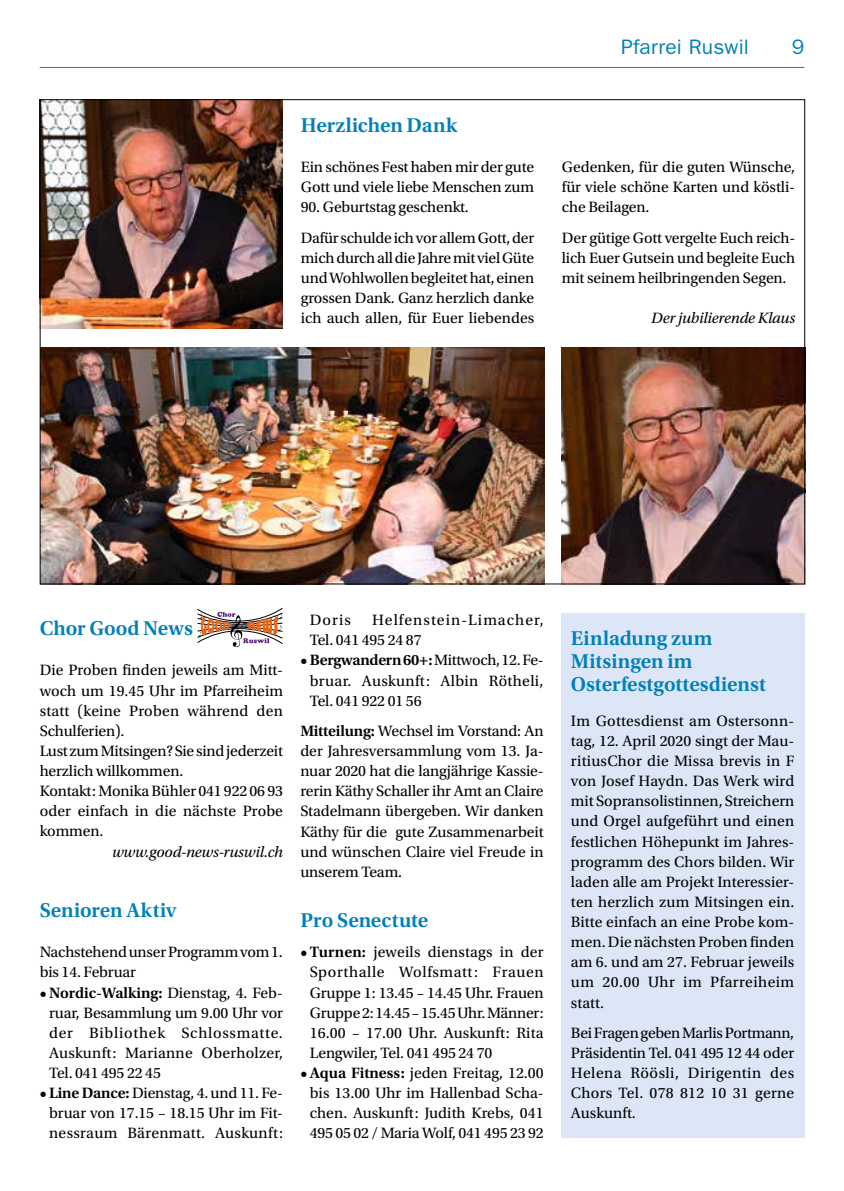
<style>
.page{position:relative;width:844px;height:1191px;background:#fff}
.page>*{position:absolute;margin:0;border:0;box-sizing:border-box;transform-origin:0 0}
.t1{font:600 21px/22.8px "Utopia Std";color:#0080ba}
.t2{font:21px "ITC Franklin Gothic Std";letter-spacing:.01em;color:#0080ba}
.t3{font:15.75px/20.1px "Utopia Std";letter-spacing:-.005em;color:#000;text-align:justify}
.t4{font:italic 15.75px "Utopia Std";letter-spacing:-.01em;color:#000}
.t5{font:15.75px/20.1px "Utopia Std";letter-spacing:.065em;color:#000}
.s1{font-weight:600}
</style>
<div class="page">
<hr style="left:40px;top:67px;width:764px;height:1px;background:#0080ba">
<svg style="left:197px;top:608px;width:86px;height:39px"></svg>
<div style="left:561px;top:613px;width:243px;height:524px;background:#dce6f7"></div>
<img style="left:42px;top:101px;width:241px;height:227px">
<img style="left:42px;top:348px;width:502px;height:234px">
<img style="left:561px;top:348px;width:241px;height:234px">
<h1 class="t1" style="left:301px;top:114px;width:158px">Herzlichen Dank</h1>
<p class="t3" style="left:301px;top:157px;width:235px">Ein schönes Fest haben mir der gute<br>Gott und viele liebe Menschen zum</p>
<p class="t3" style="left:301px;top:192px;width:235px;line-height:30.3px">90. Geburtstag geschenkt.<br>Dafür schulde ich vor allem Gott, der</p>
<p class="t3" style="left:301px;top:248px;width:235px">mich durch all die Jahre mit viel Güte und Wohlwollen begleitet hat, einen grossen Dank. Ganz herzlich danke ich auch allen, für Euer liebendes</p>
<h1 class="t2" style="left:621px;top:35px;width:129px">Pfarrei Ruswil</h1>
<h1 class="t2" style="left:791px;top:35px;width:14px">9</h1>
<p class="t3" style="left:561px;top:157px;width:235px">Gedenken, für die guten Wünsche, für viele schöne Karten und köstli&shy;che Beilagen.</p>
<p class="t3" style="left:561px;top:228px;width:235px">Der gütige Gott vergelte Euch reich&shy;lich Euer Gutsein und begleite Euch mit seinem heilbringenden Segen.</p>
<p class="t4" style="left:651px;top:309px;width:145px">Der jubilierende Klaus</p>
<h1 class="t1" style="left:40px;top:617px;width:155px">Chor Good News</h1>
<p class="t3" style="left:40px;top:660px;width:245px;text-align:left">Die Proben finden jeweils am Mitt&shy;woch um 19.45 Uhr im Pfarreiheim statt (keine Proben während den<br>Schulferien).<br>Lust zum Mitsingen? Sie sind jederzeit herzlich willkommen.<br>Kontakt: Monika Bühler 041 922 06 93 oder einfach in die nächste Probe kommen.</p>
<p class="t4" style="left:112px;top:843px;width:172px">www.good-news-ruswil.ch</p>
<h1 class="t1" style="left:40px;top:899px;width:138px">Senioren Aktiv</h1>
<p class="t3" style="left:40px;top:942px;width:244px">Nachstehend unser Programm vom 1. bis 14. Februar</p>
<p class="t3" style="left:49px;top:982px;width:235px;text-indent:-9px"><span class="s1">• Nordic-Walking:</span> Dienstag, 4. Feb&shy;ruar, Besammlung um 9.00 Uhr vor der Bibliothek Schlossmatte.<br>Auskunft: Marianne Oberholzer, Tel. 041 495 22 45</p>
<p class="t3" style="left:40px;top:1083px;width:245px;text-align:center"><span class="s1">• Line Dance:</span> Dienstag, 4. und 11. Fe&shy;bruar von 17.15 – 18.15 Uhr im Fit&shy;nessraum Bärenmatt. Auskunft:</p>
<p class="t5" style="left:310px;top:610px;width:235px;text-indent:62px">Helfenstein-Limacher,<br>Tel. 041 495 24 87</p>
<p class="t3" style="left:310px;top:650px;width:235px;text-indent:-9px"><span class="s1">• Bergwandern 60+:</span> Mittwoch, 12. Fe&shy;bruar. Auskunft: Albin Rötheli, Tel. 041 922 01 56</p>
<p class="t3" style="left:300px;top:721px;width:245px"><span class="s1">Mitteilung:</span> Wechsel im Vorstand: An der Jahresversammlung vom 13. Ja&shy;nuar 2020 hat die langjährige Kassie&shy;rerin Käthy Schaller ihr Amt an Claire Stadelmann übergeben. Wir danken Käthy für die gute Zusammenarbeit und wünschen Claire viel Freude in unserem Team.</p>
<h1 class="t1" style="left:300px;top:909px;width:129px">Pro Senectute</h1>
<p class="t3" style="left:310px;top:942px;width:235px;text-indent:-9px"><span class="s1">• Turnen:</span> jeweils dienstags in der Sporthalle Wolfsmatt: Frauen Gruppe 1: 13.45 – 14.45 Uhr. Frauen Gruppe 2: 14.45 – 15.45 Uhr. Männer:<br>16.00 – 17.00 Uhr. Auskunft: Rita Lengwiler, Tel. 041 495 24 70</p>
<p class="t3" style="left:300px;top:1063px;width:245px;text-align:center"><span class="s1">• Aqua Fitness:</span> jeden Freitag, 12.00 bis 13.00 Uhr im Hallenbad Scha&shy;chen. Auskunft: Judith Krebs, 041<br>495 05 02 / Maria Wolf, 041 495 23 92</p>
<p class="t3" style="left:310px;top:610px;width:43px">Doris</p>
<h1 class="t1" style="left:570px;top:627px;width:196px">Einladung zum<br>Mitsingen im<br>Osterfestgottesdienst</h1>
<p class="t3" style="left:570px;top:711px;width:225px">Im Gottesdienst am Ostersonn&shy;tag, 12. April 2020 singt der Mau&shy;ritiusChor die Missa brevis in F von Josef Haydn. Das Werk wird mit Sopransolistinnen, Streichern und Orgel aufgeführt und einen festlichen Höhepunkt im Jahres&shy;programm des Chors bilden. Wir laden alle am Projekt Interessier&shy;ten herzlich zum Mitsingen ein.<br>Bitte einfach an eine Probe kom&shy;men. Die nächsten Proben finden am 6. und am 27. Februar jeweils um 20.00 Uhr im Pfarreiheim statt.</p>
<p class="t3" style="left:570px;top:1023px;width:225px">Bei Fragen geben Marlis Portmann, Präsidentin Tel. 041 495 12 44 oder Helena Röösli, Dirigentin des Chors Tel. 078 812 10 31 gerne Auskunft.</p>
</div>
